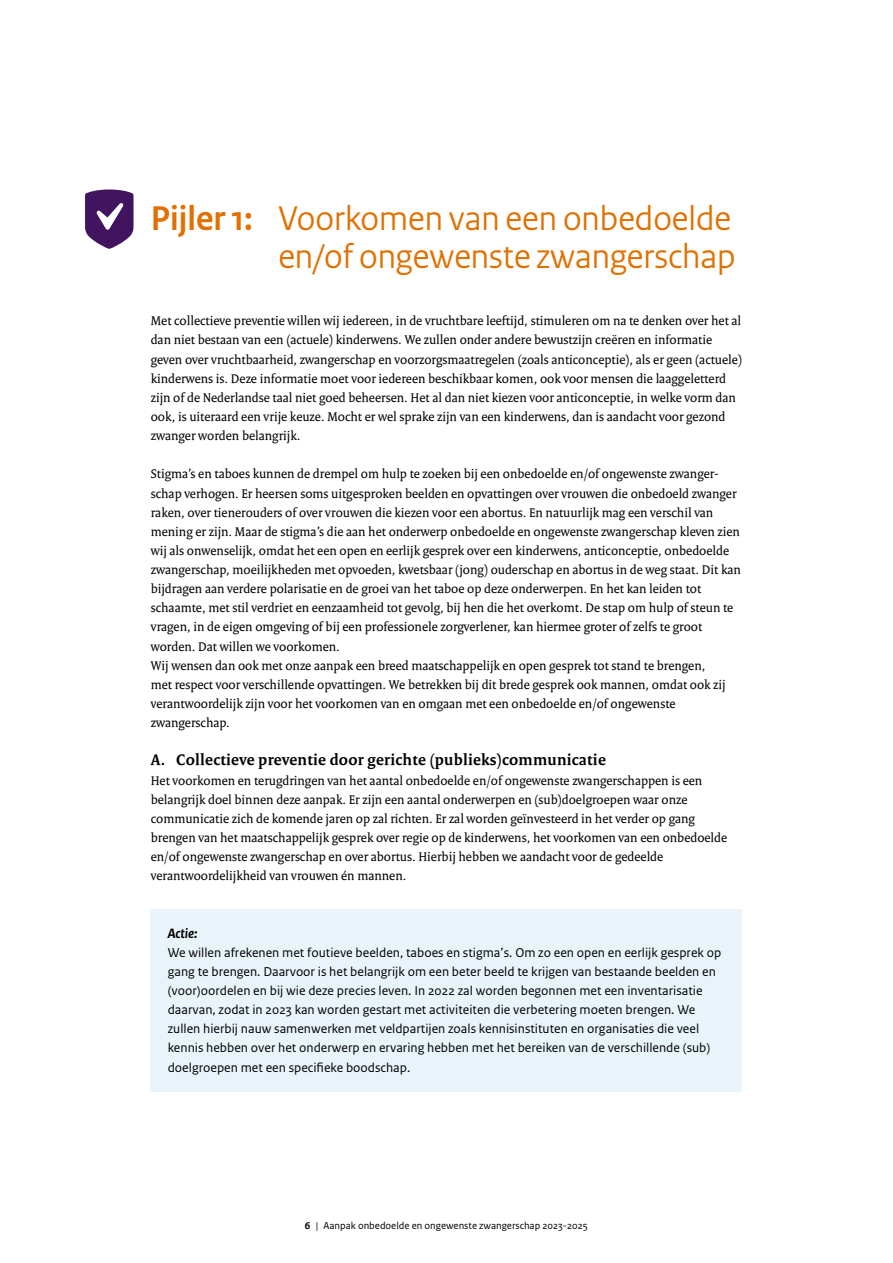
<style>
.page{position:relative;width:893px;height:1263px;background:#fff}
.page>*{position:absolute;margin:0;border:0;box-sizing:border-box;transform-origin:0 0}
.H2_vws_05_-_Kop_nive{font:36px/38.2px "Rijksoverheid Sans Heading";color:#e17000;text-align:right}
.H3_vws_09_-_Tussenko{font:700 16.5px "Rijksoverheid Serif";letter-spacing:.015em;color:#000}
.A_vws_18_-_Kader_sub{font:italic 700 14.25px "Rijksoverheid Sans Text";color:#000}
.P_vws_11_-_Plat{font:13.5px/19.2px "Rijksoverheid Serif";color:#000}
.A_vws_19_-_Kader_pla{font:13.5px/19.2px "Rijksoverheid Sans Text";color:#000}
.t1{font:10.5px "Rijksoverheid Sans Text";color:#000}
.s1{font-weight:700}
</style>
<div class="page">
<div style="left:151px;top:909px;width:591px;height:48px;background:#e9f4fa"></div>
<div style="left:151px;top:929px;width:591px;height:162px;background:#e9f4fa"></div>
<svg style="left:85px;top:189px;width:49px;height:60px"></svg>
<h2 class="H2_vws_05_-_Kop_nive" style="left:151px;top:199px;width:586px"><span class="s1">Pijler 1:</span> Voorkomen van een onbedoelde en/of ongewenste zwangerschap</h2>
<p class="P_vws_11_-_Plat" style="left:151px;top:311px;width:593px">Met collectieve preventie willen wij iedereen, in de vruchtbare leeftijd, stimuleren om na te denken over het al dan niet bestaan van een (actuele) kinderwens. We zullen onder andere bewustzijn creëren en informatie geven over vruchtbaarheid, zwangerschap en voorzorgsmaatregelen (zoals anticonceptie), als er geen (actuele) kinderwens is. Deze informatie moet voor iedereen beschikbaar komen, ook voor mensen die laaggeletterd zijn of de Nederlandse taal niet goed beheersen. Het al dan niet kiezen voor anticonceptie, in welke vorm dan ook, is uiteraard een vrije keuze. Mocht er wel sprake zijn van een kinderwens, dan is aandacht voor gezond zwanger worden belangrijk.</p>
<p class="P_vws_11_-_Plat" style="left:151px;top:464px;width:592px">Stigma’s en taboes kunnen de drempel om hulp te zoeken bij een onbedoelde en/of ongewenste zwanger&shy;schap verhogen. Er heersen soms uitgesproken beelden en opvattingen over vrouwen die onbedoeld zwanger raken, over tienerouders of over vrouwen die kiezen voor een abortus. En natuurlijk mag een verschil van mening er zijn. Maar de stigma’s die aan het onderwerp onbedoelde en ongewenste zwangerschap kleven zien wij als onwenselijk, omdat het een open en eerlijk gesprek over een kinderwens, anticonceptie, onbedoelde zwangerschap, moeilijkheden met opvoeden, kwetsbaar (jong) ouderschap en abortus in de weg staat. Dit kan bijdragen aan verdere polarisatie en de groei van het taboe op deze onderwerpen. En het kan leiden tot schaamte, met stil verdriet en eenzaamheid tot gevolg, bij hen die het overkomt. De stap om hulp of steun te vragen, in de eigen omgeving of bij een professionele zorgverlener, kan hiermee groter of zelfs te groot worden. Dat willen we voorkomen.</p>
<p class="P_vws_11_-_Plat" style="left:151px;top:656px;width:576px">Wij wensen dan ook met onze aanpak een breed maatschappelijk en open gesprek tot stand te brengen, met respect voor verschillende opvattingen. We betrekken bij dit brede gesprek ook mannen, omdat ook zij verantwoordelijk zijn voor het voorkomen van en omgaan met een onbedoelde en/of ongewenste zwangerschap.</p>
<h3 class="H3_vws_09_-_Tussenko" style="left:151px;top:750px;width:457px">A. Collectieve preventie door gerichte (publieks)communicatie</h3>
<p class="P_vws_11_-_Plat" style="left:151px;top:770px;width:578px">Het voorkomen en terugdringen van het aantal onbedoelde en/of ongewenste zwangerschappen is een belangrijk doel binnen deze aanpak. Er zijn een aantal onderwerpen en (sub)doelgroepen waar onze communicatie zich de komende jaren op zal richten. Er zal worden geïnvesteerd in het verder op gang brengen van het maatschappelijk gesprek over regie op de kinderwens, het voorkomen van een onbedoelde en/of ongewenste zwangerschap en over abortus. Hierbij hebben we aandacht voor de gedeelde verantwoordelijkheid van vrouwen én mannen.</p>
<p class="A_vws_18_-_Kader_sub" style="left:168px;top:925px;width:31px">Actie:</p>
<p class="A_vws_19_-_Kader_pla" style="left:168px;top:943px;width:555px">We willen afrekenen met foutieve beelden, taboes en stigma’s. Om zo een open en eerlijk gesprek op gang te brengen. Daarvoor is het belangrijk om een beter beeld te krijgen van bestaande beelden en (voor)oordelen en bij wie deze precies leven. In 2022 zal worden begonnen met een inventarisatie daarvan, zodat in 2023 kan worden gestart met activiteiten die verbetering moeten brengen. We zullen hierbij nauw samenwerken met veldpartijen zoals kennisinstituten en organisaties die veel kennis hebben over het onderwerp en ervaring hebben met het bereiken van de verschillende (sub) doelgroepen met een specifieke boodschap.</p>
<p class="t1" style="left:305px;top:1220px;width:284px"><span class="s1">6</span> | Aanpak onbedoelde en ongewenste zwangerschap 2023-2025</p>
</div>
